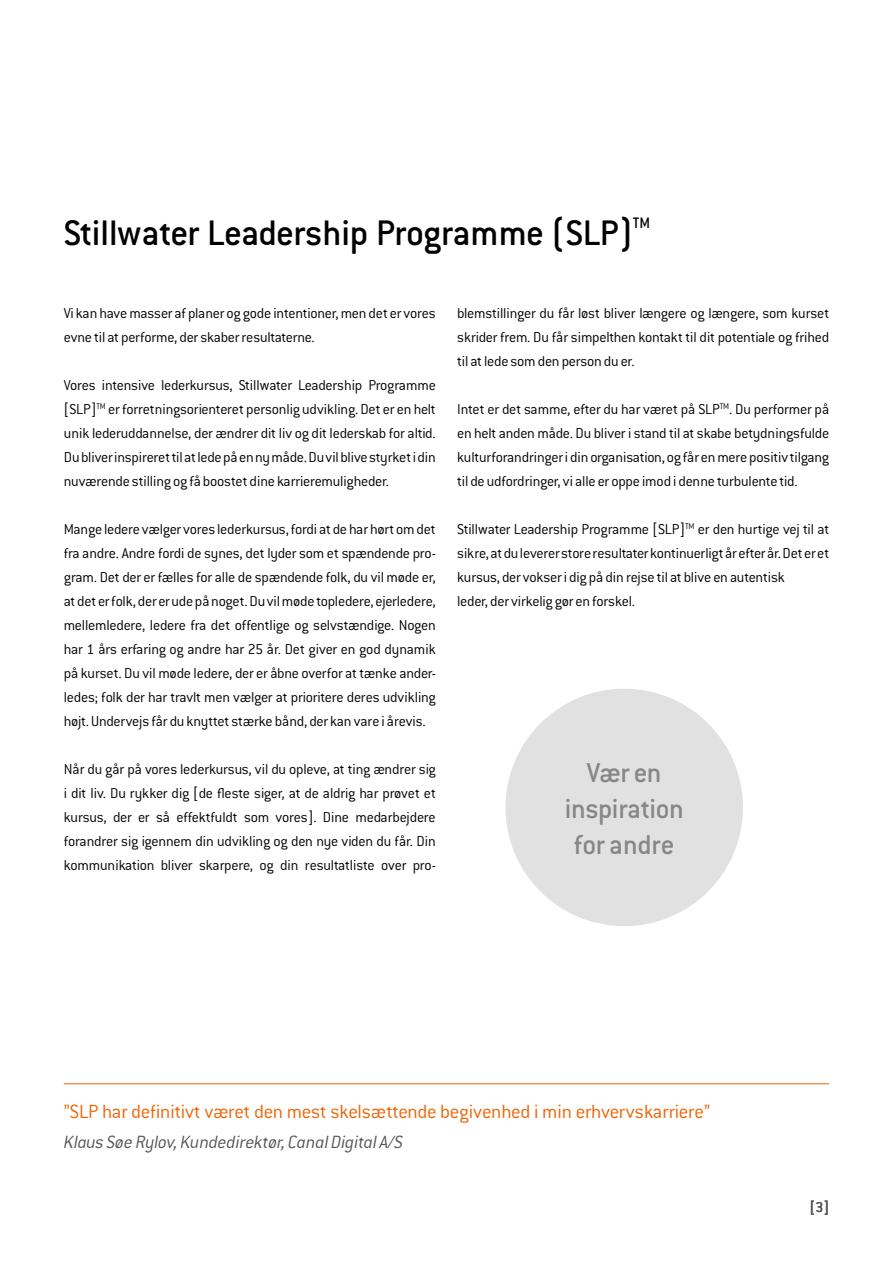
<style>
.page{position:relative;width:893px;height:1263px;background:#fff}
.page>*{position:absolute;margin:0;border:0;box-sizing:border-box;transform-origin:0 0}
.t1{font:500 39px "Conduit ITC";letter-spacing:-.015em;color:#000}
.t2{font:500 30px/36px "Conduit ITC";letter-spacing:-.015em;color:#878787;text-align:center}
.t3{font:300 21px "Conduit ITC";letter-spacing:-.01em;color:#ec6608}
.t4{font:italic 300 19.5px "Conduit ITC";letter-spacing:-.01em;color:#575756}
.t5{font:500 16.65px "Conduit ITC";color:#000}
.t6{font:300 15.75px/24px "Conduit ITC";letter-spacing:-.015em;color:#000;text-align:justify}
.t7{font:500 15.75px "Conduit ITC";color:#575756}
</style>
<div class="page">
<hr style="left:64px;top:1083px;width:765px;height:1px;background:#ec6608">
<div style="left:505px;top:689px;width:238px;height:237px;background:#e1e1e1;border-radius:50%"></div>
<h1 class="t1" style="left:64px;top:211px;width:571px">Stillwater Leadership Programme (SLP)</h1>
<p class="t5" style="left:633px;top:214px;width:19px">TM</p>
<p class="t6" style="left:64px;top:301px;width:373px">Vi kan have masser af planer og gode intentioner, men det er vores evne til at performe, der skaber resultaterne.</p>
<p class="t6" style="left:64px;top:373px;width:374px">Vores intensive lederkursus, Stillwater Leadership Programme [SLP]<sup>TM</sup> er forretningsorienteret personlig udvikling. Det er en helt unik lederuddannelse, der ændrer dit liv og dit lederskab for altid.<br>Du bliver inspireret til at lede på en ny måde. Du vil blive styrket i din nuværende stilling og få boostet dine karrieremuligheder.</p>
<p class="t6" style="left:64px;top:517px;width:374px">Mange ledere vælger vores lederkursus, fordi at de har hørt om det fra andre. Andre fordi de synes, det lyder som et spændende pro&shy;gram. Det der er fælles for alle de spændende folk, du vil møde er, at det er folk, der er ude på noget. Du vil møde topledere, ejerledere, mellemledere, ledere fra det offentlige og selvstændige. Nogen har 1 års erfaring og andre har 25 år. Det giver en god dynamik på kurset. Du vil møde ledere, der er åbne overfor at tænke ander&shy;ledes; folk der har travlt men vælger at prioritere deres udvikling højt. Undervejs får du knyttet stærke bånd, der kan vare i årevis.</p>
<p class="t6" style="left:64px;top:757px;width:374px">Når du går på vores lederkursus, vil du opleve, at ting ændrer sig i dit liv. Du rykker dig [de fleste siger, at de aldrig har prøvet et kursus, der er så effektfuldt som vores]. Dine medarbejdere forandrer sig igennem din udvikling og den nye viden du får. Din kommunikation bliver skarpere, og din resultatliste over pro-</p>
<p class="t6" style="left:457px;top:301px;width:374px">blemstillinger du får løst bliver længere og længere, som kurset skrider frem. Du får simpelthen kontakt til dit potentiale og frihed til at lede som den person du er.</p>
<p class="t6" style="left:457px;top:397px;width:374px">Intet er det samme, efter du har været på SLP<sup>TM</sup>. Du performer på en helt anden måde. Du bliver i stand til at skabe betydningsfulde kulturforandringer i din organisation, og får en mere positiv tilgang til de udfordringer, vi alle er oppe imod i denne turbulente tid.</p>
<p class="t6" style="left:457px;top:517px;width:374px;text-align:left">Stillwater Leadership Programme [SLP]<sup>TM</sup> er den hurtige vej til at sikre, at du leverer store resultater kontinuerligt år efter år. Det er et kursus, der vokser i dig på din rejse til at blive en autentisk<br>leder, der virkelig gør en forskel.</p>
<h2 class="t2" style="left:565px;top:755px;width:121px">Vær en inspiration for andre</h2>
<h3 class="t3" style="left:64px;top:1100px;width:648px">”SLP har definitivt været den mest skelsættende begivenhed i min erhvervskarriere”</h3>
<p class="t4" style="left:64px;top:1131px;width:341px">Klaus Søe Rylov, Kundedirektør, Canal Digital A/S</p>
<p class="t7" style="left:810px;top:1198px;width:21px">[3]</p>
</div>
